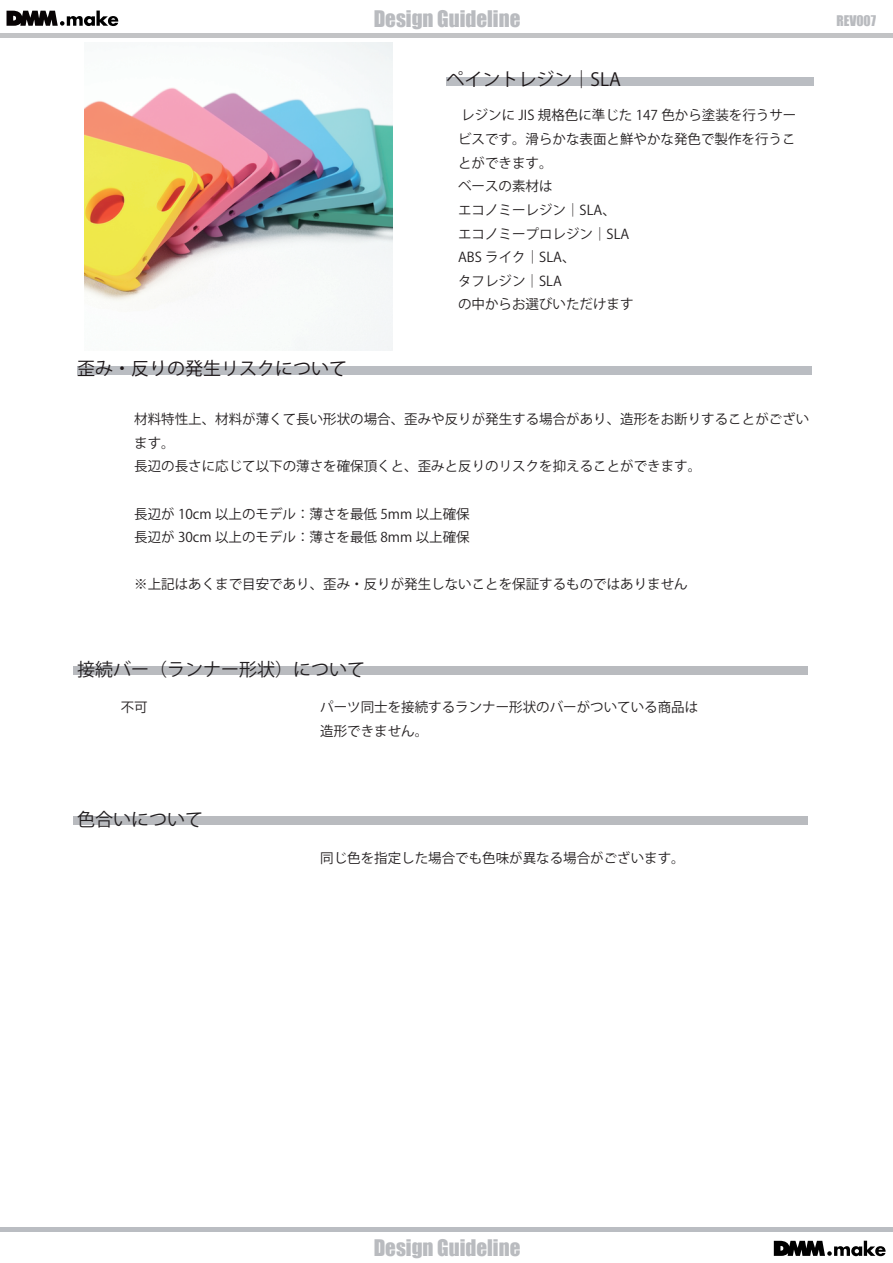
<style>
.page{position:relative;width:893px;height:1263px;background:#fff}
.page>*{position:absolute;margin:0;border:0;box-sizing:border-box;transform-origin:0 0}
.t1{font:21px "Impact";color:#b9bbbf}
.t2{font:18px "Koz Go Pr 6 N";color:#1d1719}
.t3{font:18px "Koz Go Pr 6 N";color:#221f21}
.t4{font:13.5px/23.7px "Koz Go Pr 6 N";color:#231f20}
.t5{font:13.5px "Impact";color:#b9bbbf}
</style>
<div class="page">
<div style="left:446px;top:77px;width:368px;height:8px;background:#babdc2"></div>
<div style="left:77px;top:366px;width:735px;height:8px;background:#babdc2"></div>
<div style="left:73px;top:667px;width:734px;height:8px;background:#b9bbbf"></div>
<div style="left:73px;top:817px;width:734px;height:8px;background:#b9bbbf"></div>
<hr style="left:0;top:1228px;width:893px;height:4px;background:#babdc2">
<svg style="left:774px;top:1241px;width:111px;height:15px"></svg>
<svg style="left:7px;top:11px;width:111px;height:15px"></svg>
<div style="left:1px;top:33px;width:892px;height:5px;background:#c2c3c5"></div>
<img style="left:84px;top:42px;width:308px;height:308px">
<h1 class="t1" style="left:374px;top:2px;width:148px">Design Guideline</h1>
<h2 class="t2" style="left:446px;top:69px;width:176px">ペイントレジン｜SLA</h2>
<p class="t4" style="left:458px;top:104px;width:340px">レジンに JIS 規格色に準じた 147 色から塗装を行うサービスです。滑らかな表面と鮮やかな発色で製作を行うことができます。<br>ベースの素材は<br>エコノミーレジン｜SLA、<br>エコノミープロレジン｜SLA<br>ABS ライク｜SLA、<br>タフレジン｜SLA<br>の中からお選びいただけます</p>
<h2 class="t2" style="left:77px;top:358px;width:272px">歪み・反りの発生リスクについて</h2>
<p class="t4" style="left:134px;top:408px;width:677px">材料特性上、材料が薄くて長い形状の場合、歪みや反りが発生する場合があり、造形をお断りすることがございます。<br>長辺の長さに応じて以下の薄さを確保頂くと、歪みと反りのリスクを抑えることができます。</p>
<p class="t4" style="left:134px;top:502px;width:337px">長辺が 10cm 以上のモデル：薄さを最低 5mm 以上確保長辺が 30cm 以上のモデル：薄さを最低 8mm 以上確保</p>
<p class="t4" style="left:134px;top:573px;width:555px">※上記はあくまで目安であり、歪み・反りが発生しないことを保証するものではありません</p>
<h2 class="t3" style="left:77px;top:659px;width:290px">接続バー（ランナー形状）について</h2>
<p class="t4" style="left:320px;top:696px;width:380px">パーツ同士を接続するランナー形状のバーがついている商品は造形できません。</p>
<p class="t4" style="left:121px;top:696px;width:28px">不可</p>
<p class="t5" style="left:836px;top:10px;width:41px">REV007</p>
<h2 class="t3" style="left:77px;top:809px;width:128px">色合いについて</h2>
<p class="t4" style="left:320px;top:846px;width:366px">同じ色を指定した場合でも色味が異なる場合がございます。</p>
<h1 class="t1" style="left:374px;top:1231px;width:148px">Design Guideline</h1>
</div>
